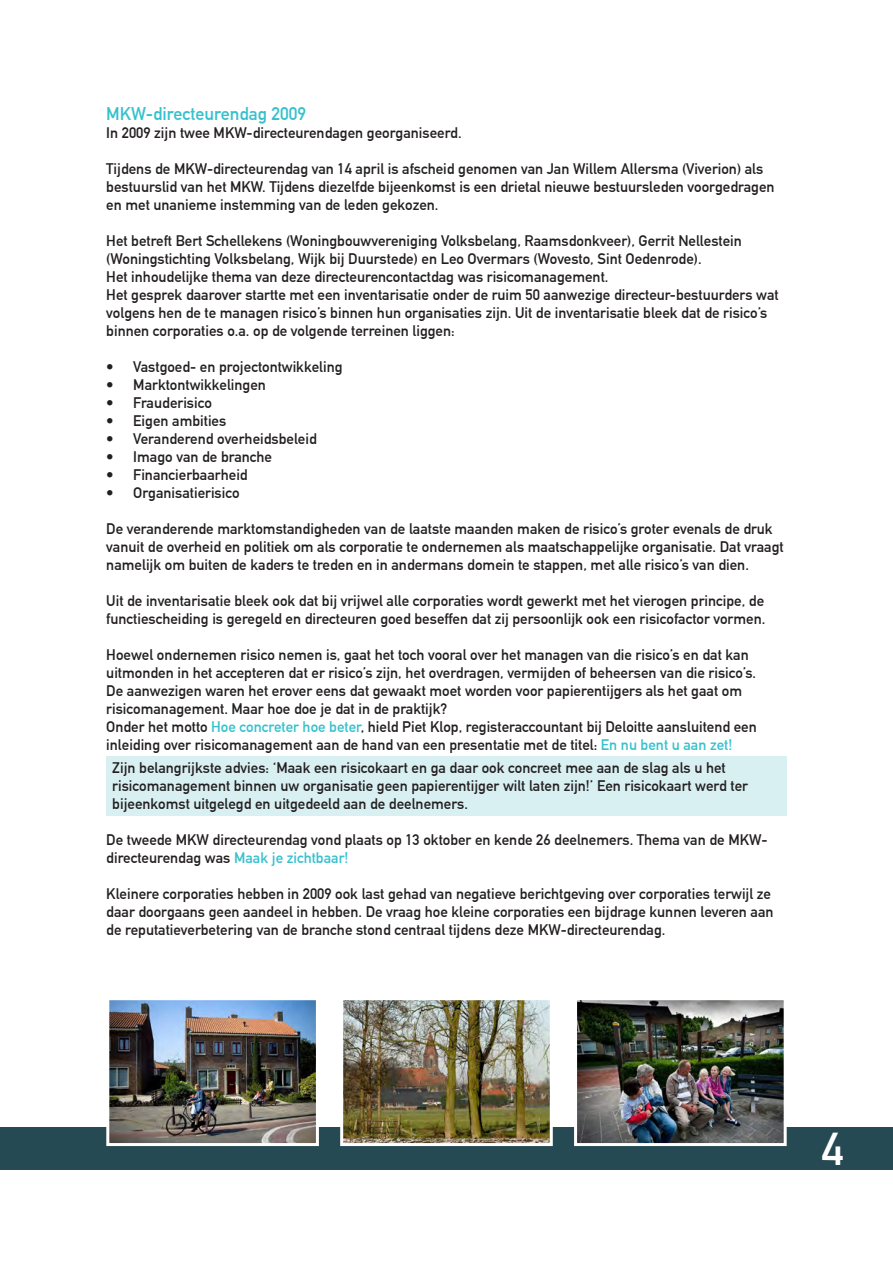
<style>
.page{position:relative;width:893px;height:1263px;background:#fff}
.page>*{position:absolute;margin:0;border:0;box-sizing:border-box;transform-origin:0 0}
.t1{font:45px "DIN Mittelschrift";color:#fff}
.Standaard{font:18px "DIN Mittelschrift";color:#37c1ce}
.Standaard-2{font:15px/18px "DIN Mittelschrift";color:#231f20}
.s1{color:#37c1ce}
</style>
<div class="page">
<div style="left:0;top:1127px;width:893px;height:42px;background:#254a53"></div>
<div style="left:106px;top:756px;width:681px;height:59px;background:#d9f0f3"></div>
<img style="left:110px;top:1001px;width:205px;height:141px">
<div style="left:106px;top:997px;width:213px;height:149px;border:3px solid #fff"></div>
<img style="left:344px;top:1001px;width:205px;height:141px">
<div style="left:340px;top:997px;width:213px;height:149px;border:3px solid #fff"></div>
<img style="left:578px;top:1001px;width:205px;height:141px">
<div style="left:574px;top:997px;width:213px;height:149px;border:3px solid #fff"></div>
<p class="Standaard" style="left:106px;top:103px;width:201px">MKW-directeurendag 2009</p>
<p class="Standaard-2" style="left:106px;top:124px;width:357px">In 2009 zijn twee MKW-directeurendagen georganiseerd.</p>
<p class="Standaard-2" style="left:106px;top:160px;width:670px">Tijdens de MKW-directeurendag van 14 april is afscheid genomen van Jan Willem Allersma (Viverion) als bestuurslid van het MKW. Tijdens diezelfde bijeenkomst is een drietal nieuwe bestuursleden voorgedragen en met unanieme instemming van de leden gekozen.</p>
<p class="Standaard-2" style="left:106px;top:232px;width:637px">Het betreft Bert Schellekens (Woningbouwvereniging Volksbelang, Raamsdonkveer), Gerrit Nellestein (Woningstichting Volksbelang, Wijk bij Duurstede) en Leo Overmars (Wovesto, Sint Oedenrode).</p>
<p class="Standaard-2" style="left:106px;top:268px;width:504px">Het inhoudelijke thema van deze directeurencontactdag was risicomanagement.</p>
<p class="Standaard-2" style="left:106px;top:286px;width:674px">Het gesprek daarover startte met een inventarisatie onder de ruim 50 aanwezige directeur-bestuurders wat volgens hen de te managen risico’s binnen hun organisaties zijn. Uit de inventarisatie bleek dat de risico’s binnen corporaties o.a. op de volgende terreinen liggen:</p>
<p class="Standaard-2" style="left:106px;top:358px;width:238px">• Vastgoed- en projectontwikkeling</p>
<p class="Standaard-2" style="left:106px;top:376px;width:161px">• Marktontwikkelingen</p>
<p class="Standaard-2" style="left:106px;top:394px;width:107px">• Frauderisico</p>
<p class="Standaard-2" style="left:106px;top:412px;width:122px">• Eigen ambities</p>
<p class="Standaard-2" style="left:106px;top:430px;width:212px">• Veranderend overheidsbeleid</p>
<p class="Standaard-2" style="left:106px;top:448px;width:167px">• Imago van de branche</p>
<p class="Standaard-2" style="left:106px;top:466px;width:143px">• Financierbaarheid</p>
<p class="Standaard-2" style="left:106px;top:484px;width:135px">• Organisatierisico</p>
<p class="Standaard-2" style="left:106px;top:520px;width:679px">De veranderende marktomstandigheden van de laatste maanden maken de risico’s groter evenals de druk vanuit de overheid en politiek om als corporatie te ondernemen als maatschappelijke organisatie. Dat vraagt namelijk om buiten de kaders te treden en in andermans domein te stappen, met alle risico’s van dien.</p>
<p class="Standaard-2" style="left:106px;top:592px;width:661px">Uit de inventarisatie bleek ook dat bij vrijwel alle corporaties wordt gewerkt met het vierogen principe, de functiescheiding is geregeld en directeuren goed beseffen dat zij persoonlijk ook een risicofactor vormen.</p>
<p class="Standaard-2" style="left:106px;top:646px;width:651px">Hoewel ondernemen risico nemen is, gaat het toch vooral over het managen van die risico’s en dat kan uitmonden in het accepteren dat er risico’s zijn, het overdragen, vermijden of beheersen van die risico’s.<br>De aanwezigen waren het erover eens dat gewaakt moet worden voor papierentijgers als het gaat om risicomanagement. Maar hoe doe je dat in de praktijk?</p>
<p class="Standaard-2" style="left:106px;top:718px;width:652px">Onder het motto <span class="s1">Hoe concreter hoe beter</span>, hield Piet Klop, registeraccountant bij Deloitte aansluitend een inleiding over risicomanagement aan de hand van een presentatie met de titel: <span class="s1">En nu bent u aan zet!</span></p>
<p class="Standaard-2" style="left:112px;top:759px;width:637px">Zijn belangrijkste advies: ‘Maak een risicokaart en ga daar ook concreet mee aan de slag als u het risicomanagement binnen uw organisatie geen papierentijger wilt laten zijn!’ Een risicokaart werd ter bijeenkomst uitgelegd en uitgedeeld aan de deelnemers.</p>
<p class="Standaard-2" style="left:106px;top:831px;width:663px">De tweede MKW directeurendag vond plaats op 13 oktober en kende 26 deelnemers. Thema van de MKW&shy;directeurendag was <span class="s1">Maak je zichtbaar!</span></p>
<p class="Standaard-2" style="left:106px;top:885px;width:669px">Kleinere corporaties hebben in 2009 ook last gehad van negatieve berichtgeving over corporaties terwijl ze daar doorgaans geen aandeel in hebben. De vraag hoe kleine corporaties een bijdrage kunnen leveren aan de reputatieverbetering van de branche stond centraal tijdens deze MKW-directeurendag.</p>
<h1 class="t1" style="left:822px;top:1122px;width:23px">4</h1>
</div>
